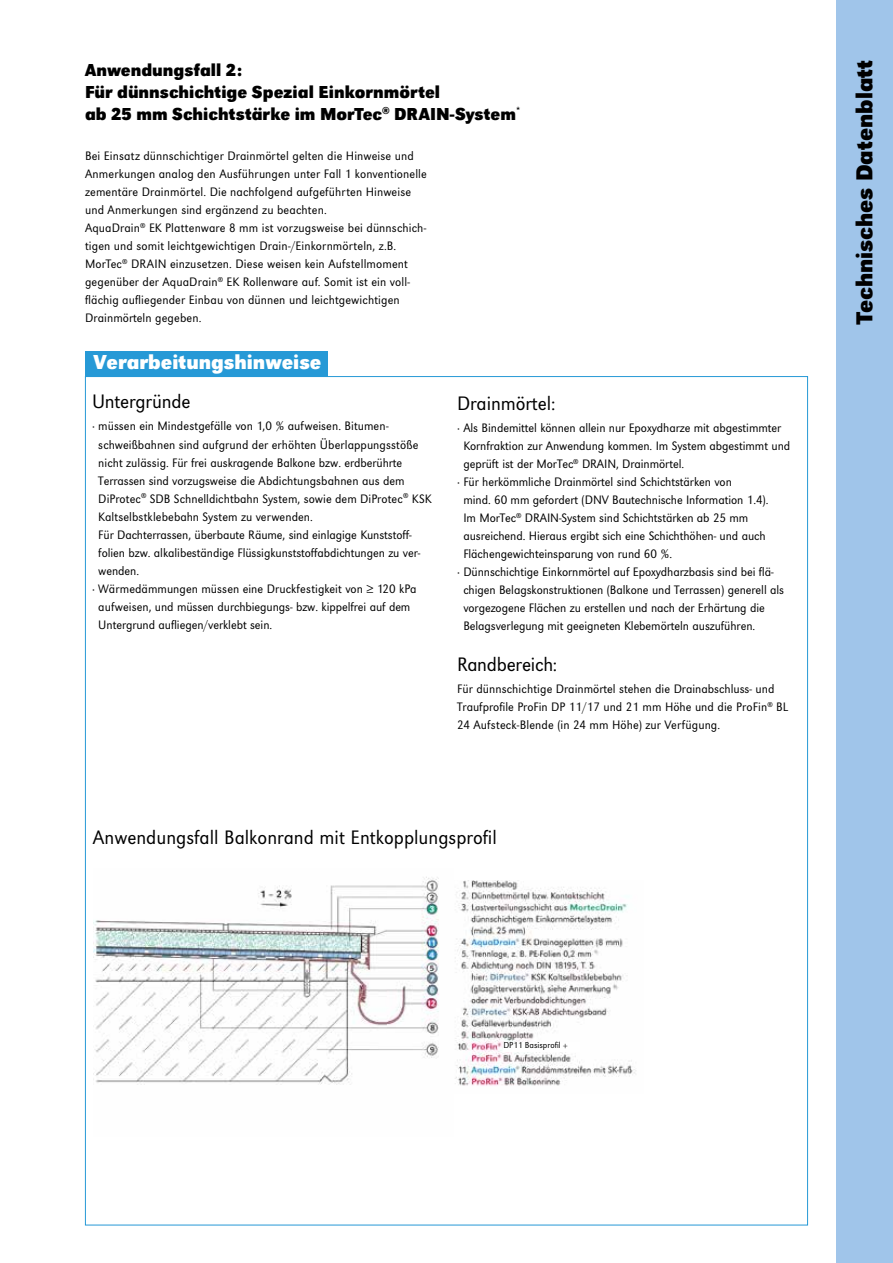
<style>
.page{position:relative;width:893px;height:1263px;background:#fff}
.page>*{position:absolute;margin:0;border:0;box-sizing:border-box;transform-origin:0 0}
.t1{font:700 24px "URW Grotesk Nar";color:#000}
.t2{font:700 21px "URW Grotesk Nar";color:#fff}
.t3{font:300 20.25px "URW Grotesk Nar";color:#000}
.t4{font:700 18px/21.6px "URW Grotesk Nar";color:#000}
.t5{font:300 12.75px/18px "URW Grotesk Nar";color:#000}
.t6{font:300 9px "URW Grotesk Nar";color:#000}
</style>
<div class="page">
<div style="left:85px;top:351px;width:242px;height:26px;background:#2699d6"></div>
<img style="left:94px;top:877px;width:345px;height:208px">
<img style="left:455px;top:880px;width:181px;height:206px">
<div style="left:836px;top:0;width:57px;height:1263px;background:#a0c5ea"></div>
<div style="left:503px;top:1042px;width:77px;height:10px;background:#fff"></div>
<h3 class="t4" style="left:85px;top:60px;width:437px">Anwendungsfall 2:<br>Für dünnschichtige Spezial Einkornmörtel<br>ab 25 mm Schichtstärke im MorTec<sup>®</sup> DRAIN-System<sup>*</sup></h3>
<p class="t5" style="left:85px;top:147px;width:343px">Bei Einsatz dünnschichtiger Drainmörtel gelten die Hinweise und Anmerkungen analog den Ausführungen unter Fall 1 konventionelle zementäre Drainmörtel. Die nachfolgend aufgeführten Hinweise und Anmerkungen sind ergänzend zu beachten.<br>AquaDrain<sup>®</sup> EK Plattenware 8 mm ist vorzugsweise bei dünnschich&shy;tigen und somit leichtgewichtigen Drain-/Einkornmörteln, z.B.<br>MorTec<sup>®</sup> DRAIN einzusetzen. Diese weisen kein Aufstellmoment gegenüber der AquaDrain<sup>®</sup> EK Rollenware auf. Somit ist ein voll&shy;flächig aufliegender Einbau von dünnen und leichtgewichtigen Drainmörteln gegeben.</p>
<h2 class="t2" style="left:94px;top:350px;width:229px">Verarbeitungshinweise</h2>
<h3 class="t3" style="left:92px;top:390px;width:100px">Untergründe</h3>
<p class="t5" style="left:92px;top:417px;width:298px">· müssen ein Mindestgefälle von 1,0 % aufweisen. Bitumen-</p>
<p class="t5" style="left:98px;top:435px;width:322px">schweißbahnen sind aufgrund der erhöhten Überlappungsstöße</p>
<p class="t5" style="left:98px;top:453px;width:306px">nicht zulässig. Für frei auskragende Balkone bzw. erdberührte</p>
<p class="t5" style="left:98px;top:471px;width:308px">Terrassen sind vorzugsweise die Abdichtungsbahnen aus dem</p>
<p class="t5" style="left:98px;top:489px;width:335px">DiProtec<sup>®</sup> SDB Schnelldichtbahn System, sowie dem DiProtec<sup>®</sup> KSK</p>
<p class="t5" style="left:98px;top:507px;width:216px">Kaltselbstklebebahn System zu verwenden.</p>
<p class="t5" style="left:98px;top:525px;width:315px">Für Dachterrassen, überbaute Räume, sind einlagige Kunststoff-</p>
<p class="t5" style="left:98px;top:543px;width:323px">folien bzw. alkalibeständige Flüssigkunststoffabdichtungen zu ver-</p>
<p class="t5" style="left:98px;top:561px;width:42px">wenden.</p>
<p class="t5" style="left:92px;top:579px;width:326px">· Wärmedämmungen müssen eine Druckfestigkeit von ≥ 120 kPa</p>
<p class="t5" style="left:98px;top:597px;width:314px">aufweisen, und müssen durchbiegungs- bzw. kippelfrei auf dem</p>
<p class="t5" style="left:98px;top:615px;width:175px">Untergrund aufliegen/verklebt sein.</p>
<h3 class="t3" style="left:457px;top:391px;width:100px">Drainmörtel:</h3>
<p class="t5" style="left:457px;top:419px;width:326px">· Als Bindemittel können allein nur Epoxydharze mit abgestimmter</p>
<p class="t5" style="left:463px;top:437px;width:328px">Kornfraktion zur Anwendung kommen. Im System abgestimmt und</p>
<p class="t5" style="left:463px;top:455px;width:222px">geprüft ist der MorTec<sup>®</sup> DRAIN, Drainmörtel.</p>
<p class="t5" style="left:457px;top:473px;width:276px">· Für herkömmliche Drainmörtel sind Schichtstärken von</p>
<p class="t5" style="left:463px;top:491px;width:307px">mind. 60 mm gefordert (DNV Bautechnische Information 1.4).</p>
<p class="t5" style="left:463px;top:509px;width:287px">Im MorTec<sup>®</sup> DRAIN-System sind Schichtstärken ab 25 mm</p>
<p class="t5" style="left:463px;top:527px;width:304px">ausreichend. Hieraus ergibt sich eine Schichthöhen- und auch</p>
<p class="t5" style="left:463px;top:545px;width:210px">Flächengewichteinsparung von rund 60 %.</p>
<p class="t5" style="left:457px;top:563px;width:318px">· Dünnschichtige Einkornmörtel auf Epoxydharzbasis sind bei flä-</p>
<p class="t5" style="left:463px;top:581px;width:322px">chigen Belagskonstruktionen (Balkone und Terrassen) generell als</p>
<p class="t5" style="left:463px;top:599px;width:303px">vorgezogene Flächen zu erstellen und nach der Erhärtung die</p>
<p class="t5" style="left:463px;top:617px;width:293px">Belagsverlegung mit geeigneten Klebemörteln auszuführen.</p>
<h3 class="t3" style="left:457px;top:653px;width:102px">Randbereich:</h3>
<p class="t5" style="left:457px;top:680px;width:333px">Für dünnschichtige Drainmörtel stehen die Drainabschluss- und<br>Traufprofile ProFin DP 11/17 und 21 mm Höhe und die ProFin<sup>®</sup> BL<br>24 Aufsteck-Blende (in 24 mm Höhe) zur Verfügung.</p>
<h3 class="t3" style="left:93px;top:825px;width:405px">Anwendungsfall Balkonrand mit Entkopplungsprofil</h3>
<h1 class="t1" style="left:850px;top:324px;width:266px;rotate:-90deg">Technisches Datenblatt</h1>
<p class="t6" style="left:503px;top:1040px;width:66px">DP11 Basisprofil +</p>
</div>
